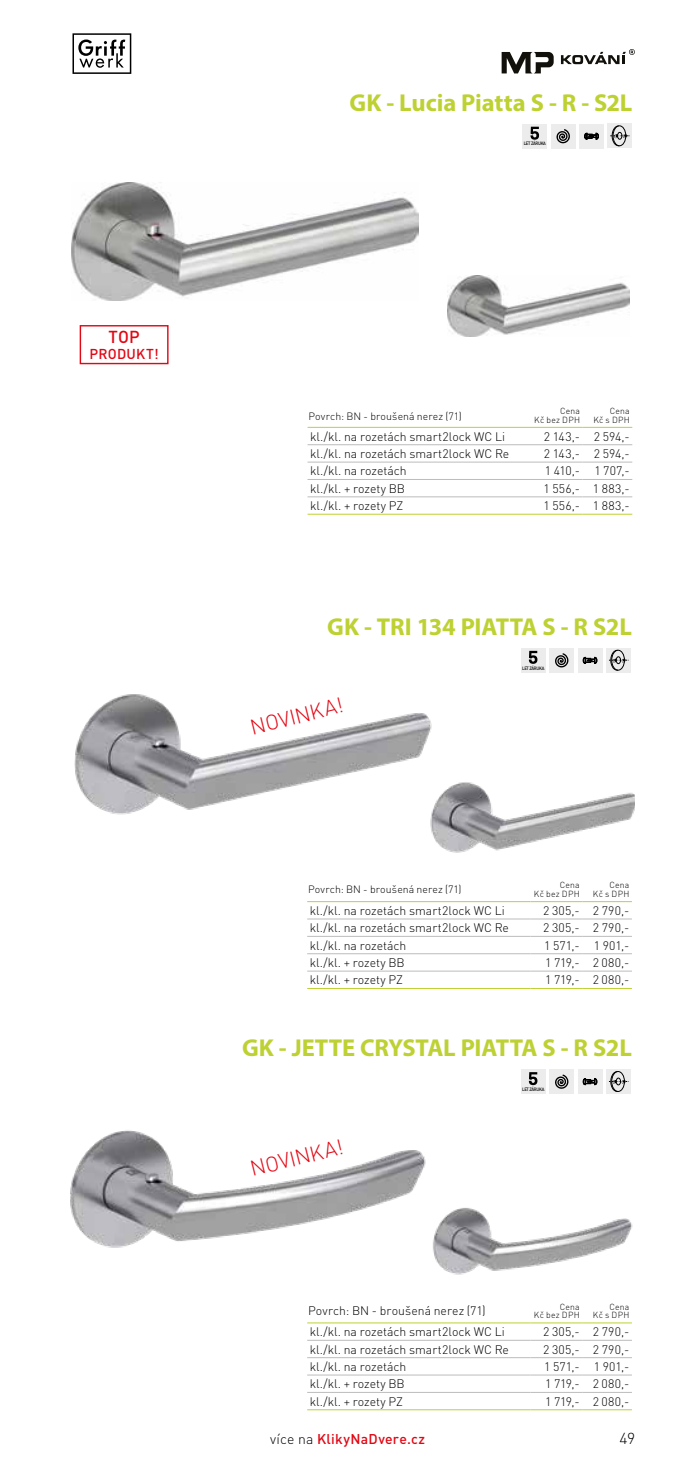
<style>
.page{position:relative;width:695px;height:1474px;background:#fff}
.page>*{position:absolute;margin:0;border:0;box-sizing:border-box;transform-origin:0 0}
.t1{font:700 24.5px "Myriad Pro";letter-spacing:-.005em;color:#bed133}
.t2{font:300 21.18px "DIN Pro";color:#e30613}
.t3{font:500 17.15px "DIN Pro";color:#e30613}
.t4{font:300 15.75px "DIN Pro";color:#000}
.t5{font:500 14.17px "DIN Pro";letter-spacing:.02em;color:#e30613}
.t6{font:500 14px "DIN Pro";letter-spacing:.02em;color:#e30613}
.t7{font:300 12.25px "DIN Pro";color:#000}
.t8{font:300 10.5px "DIN Pro";letter-spacing:.01em;color:#000}
.t9{font:300 8.75px/8.8px "DIN Pro";letter-spacing:.035em;color:#000;text-align:right}
.t10{font:500 4.73px "DIN Pro";letter-spacing:-.07em;color:#000;scale:.9 1}
.s1{font-weight:300;color:#000}
</style>
<div class="page">
<svg style="left:501px;top:52px;width:52px;height:21px"></svg>
<svg style="left:561px;top:49px;width:74px;height:15px"></svg>
<img style="left:70px;top:1130px;width:362px;height:229px">
<img style="left:74px;top:694px;width:367px;height:226px">
<hr style="left:307px;top:988px;width:223px;height:1px;background:#bed133">
<hr style="left:530px;top:988px;width:52px;height:1px;background:#bed133">
<hr style="left:582px;top:988px;width:49px;height:1px;background:#bed133">
<hr style="left:307px;top:901px;width:223px;height:1px;background:#bed133">
<hr style="left:530px;top:901px;width:52px;height:1px;background:#bed133">
<hr style="left:582px;top:901px;width:49px;height:1px;background:#bed133">
<hr style="left:307px;top:918px;width:223px;height:1px;background:#bcbcbc">
<hr style="left:530px;top:918px;width:52px;height:1px;background:#bcbcbc">
<hr style="left:582px;top:918px;width:49px;height:1px;background:#bcbcbc">
<hr style="left:307px;top:935px;width:223px;height:1px;background:#bcbcbc">
<hr style="left:530px;top:935px;width:52px;height:1px;background:#bcbcbc">
<hr style="left:582px;top:935px;width:49px;height:1px;background:#bcbcbc">
<hr style="left:307px;top:953px;width:223px;height:1px;background:#bcbcbc">
<hr style="left:530px;top:953px;width:52px;height:1px;background:#bcbcbc">
<hr style="left:582px;top:953px;width:49px;height:1px;background:#bcbcbc">
<hr style="left:307px;top:970px;width:223px;height:1px;background:#bcbcbc">
<hr style="left:530px;top:970px;width:52px;height:1px;background:#bcbcbc">
<hr style="left:582px;top:970px;width:49px;height:1px;background:#bcbcbc">
<hr style="left:307px;top:1409px;width:223px;height:1px;background:#bed133">
<hr style="left:530px;top:1409px;width:52px;height:1px;background:#bed133">
<hr style="left:582px;top:1409px;width:49px;height:1px;background:#bed133">
<hr style="left:307px;top:1322px;width:223px;height:1px;background:#bed133">
<hr style="left:530px;top:1322px;width:52px;height:1px;background:#bed133">
<hr style="left:582px;top:1322px;width:49px;height:1px;background:#bed133">
<hr style="left:307px;top:1339px;width:223px;height:1px;background:#bcbcbc">
<hr style="left:530px;top:1339px;width:52px;height:1px;background:#bcbcbc">
<hr style="left:582px;top:1339px;width:49px;height:1px;background:#bcbcbc">
<hr style="left:307px;top:1357px;width:223px;height:1px;background:#bcbcbc">
<hr style="left:530px;top:1357px;width:52px;height:1px;background:#bcbcbc">
<hr style="left:582px;top:1357px;width:49px;height:1px;background:#bcbcbc">
<hr style="left:307px;top:1374px;width:223px;height:1px;background:#bcbcbc">
<hr style="left:530px;top:1374px;width:52px;height:1px;background:#bcbcbc">
<hr style="left:582px;top:1374px;width:49px;height:1px;background:#bcbcbc">
<hr style="left:307px;top:1391px;width:223px;height:1px;background:#bcbcbc">
<hr style="left:530px;top:1391px;width:52px;height:1px;background:#bcbcbc">
<hr style="left:582px;top:1391px;width:49px;height:1px;background:#bcbcbc">
<div style="left:577px;top:648px;width:25px;height:24px;background:#ececec"></div>
<svg style="left:582px;top:657px;width:15px;height:7px"></svg>
<div style="left:549px;top:648px;width:25px;height:24px;background:#ececec"></div>
<svg style="left:555px;top:653px;width:13px;height:14px"></svg>
<div style="left:577px;top:1069px;width:25px;height:25px;background:#ececec"></div>
<svg style="left:582px;top:1078px;width:15px;height:8px"></svg>
<div style="left:549px;top:1069px;width:25px;height:25px;background:#ececec"></div>
<svg style="left:555px;top:1074px;width:13px;height:14px"></svg>
<div style="left:606px;top:648px;width:24px;height:24px;background:#ececec"></div>
<svg style="left:609px;top:650px;width:20px;height:20px"></svg>
<div style="left:606px;top:1069px;width:24px;height:25px;background:#ececec"></div>
<svg style="left:609px;top:1071px;width:20px;height:20px"></svg>
<img style="left:71px;top:182px;width:347px;height:118px">
<hr style="left:307px;top:514px;width:224px;height:1px;background:#bed133">
<hr style="left:531px;top:514px;width:51px;height:1px;background:#bed133">
<hr style="left:582px;top:514px;width:50px;height:1px;background:#bed133">
<hr style="left:307px;top:444px;width:224px;height:1px;background:#bcbcbc">
<hr style="left:531px;top:444px;width:51px;height:1px;background:#bcbcbc">
<hr style="left:582px;top:444px;width:50px;height:1px;background:#bcbcbc">
<hr style="left:307px;top:496px;width:224px;height:1px;background:#bcbcbc">
<hr style="left:531px;top:496px;width:51px;height:1px;background:#bcbcbc">
<hr style="left:582px;top:496px;width:50px;height:1px;background:#bcbcbc">
<hr style="left:307px;top:427px;width:224px;height:1px;background:#bed133">
<hr style="left:531px;top:427px;width:51px;height:1px;background:#bed133">
<hr style="left:582px;top:427px;width:50px;height:1px;background:#bed133">
<hr style="left:307px;top:461px;width:224px;height:1px;background:#bcbcbc">
<hr style="left:531px;top:461px;width:51px;height:1px;background:#bcbcbc">
<hr style="left:582px;top:461px;width:50px;height:1px;background:#bcbcbc">
<hr style="left:307px;top:479px;width:224px;height:1px;background:#bcbcbc">
<hr style="left:531px;top:479px;width:51px;height:1px;background:#bcbcbc">
<hr style="left:582px;top:479px;width:50px;height:1px;background:#bcbcbc">
<div style="left:579px;top:124px;width:25px;height:25px;background:#ececec"></div>
<svg style="left:584px;top:133px;width:14px;height:7px"></svg>
<div style="left:550px;top:124px;width:25px;height:25px;background:#ececec"></div>
<svg style="left:556px;top:129px;width:14px;height:14px"></svg>
<img style="left:447px;top:275px;width:182px;height:61px">
<div style="left:80px;top:325px;width:88px;height:39px;border:1px solid #e30613"></div>
<div style="left:607px;top:124px;width:25px;height:24px;background:#ececec"></div>
<svg style="left:610px;top:125px;width:20px;height:21px"></svg>
<img style="left:430px;top:729px;width:204px;height:147px">
<img style="left:430px;top:1175px;width:203px;height:114px">
<div style="left:522px;top:124px;width:25px;height:25px;background:#ececec"></div>
<svg style="left:530px;top:127px;width:9px;height:13px"></svg>
<div style="left:520px;top:648px;width:25px;height:24px;background:#ececec"></div>
<svg style="left:528px;top:651px;width:9px;height:13px"></svg>
<div style="left:520px;top:1069px;width:25px;height:25px;background:#ececec"></div>
<svg style="left:528px;top:1072px;width:9px;height:13px"></svg>
<svg style="left:72px;top:33px;width:59px;height:41px"></svg>
<h3 class="t3" style="left:108px;top:323px;width:33px">TOP</h3>
<p class="t5" style="left:89px;top:342px;width:71px">PRODUKT!</p>
<h1 class="t1" style="left:349px;top:87px;width:284px">GK - Lucia Piatta S - R - S2L</h1>
<p class="t10" style="left:523px;top:140px;width:26px">LET ZÁRUKA</p>
<p class="t8" style="left:308px;top:408px;width:155px">Povrch: BN - broušená nerez (71)</p>
<p class="t9" style="left:534px;top:406px;width:47px">Cena<br>Kč bez DPH</p>
<p class="t9" style="left:593px;top:406px;width:38px">Cena<br>Kč s DPH</p>
<p class="t7" style="left:310px;top:427px;width:197px">kl./kl. na rozetách smart2lock WC Li</p>
<p class="t7" style="left:543px;top:427px;width:88px">2 143,- 2 594,-</p>
<p class="t7" style="left:310px;top:444px;width:201px">kl./kl. na rozetách smart2lock WC Re</p>
<p class="t7" style="left:543px;top:444px;width:88px">2 143,- 2 594,-</p>
<p class="t7" style="left:310px;top:461px;width:98px">kl./kl. na rozetách</p>
<p class="t7" style="left:545px;top:461px;width:86px">1 410,- 1 707,-</p>
<p class="t7" style="left:310px;top:479px;width:97px">kl./kl. + rozety BB</p>
<p class="t7" style="left:543px;top:479px;width:88px">1 556,- 1 883,-</p>
<p class="t7" style="left:310px;top:496px;width:95px">kl./kl. + rozety PZ</p>
<p class="t7" style="left:543px;top:496px;width:88px">1 556,- 1 883,-</p>
<h1 class="t1" style="left:327px;top:611px;width:306px">GK - TRI 134 PIATTA S - R S2L</h1>
<h2 class="t2" style="left:247px;top:711px;width:96px;rotate:-14deg">NOVINKA!</h2>
<p class="t10" style="left:522px;top:664px;width:26px">LET ZÁRUKA</p>
<p class="t8" style="left:308px;top:881px;width:155px">Povrch: BN - broušená nerez (71)</p>
<p class="t9" style="left:534px;top:880px;width:47px">Cena<br>Kč bez DPH</p>
<p class="t9" style="left:593px;top:880px;width:38px">Cena<br>Kč s DPH</p>
<p class="t7" style="left:309px;top:901px;width:197px">kl./kl. na rozetách smart2lock WC Li</p>
<p class="t7" style="left:543px;top:901px;width:88px">2 305,- 2 790,-</p>
<p class="t7" style="left:309px;top:918px;width:201px">kl./kl. na rozetách smart2lock WC Re</p>
<p class="t7" style="left:543px;top:918px;width:88px">2 305,- 2 790,-</p>
<p class="t7" style="left:309px;top:935px;width:98px">kl./kl. na rozetách</p>
<p class="t7" style="left:544px;top:935px;width:87px">1 571,- 1 901,-</p>
<p class="t7" style="left:309px;top:953px;width:97px">kl./kl. + rozety BB</p>
<p class="t7" style="left:545px;top:953px;width:86px">1 719,- 2 080,-</p>
<p class="t7" style="left:309px;top:970px;width:95px">kl./kl. + rozety PZ</p>
<p class="t7" style="left:545px;top:970px;width:86px">1 719,- 2 080,-</p>
<h1 class="t1" style="left:242px;top:1032px;width:391px">GK - JETTE CRYSTAL PIATTA S - R S2L</h1>
<h2 class="t2" style="left:247px;top:1153px;width:96px;rotate:-14deg">NOVINKA!</h2>
<p class="t10" style="left:522px;top:1085px;width:26px">LET ZÁRUKA</p>
<p class="t7" style="left:308px;top:1301px;width:179px">Povrch: BN - broušená nerez (71)</p>
<p class="t9" style="left:534px;top:1301px;width:47px">Cena<br>Kč bez DPH</p>
<p class="t9" style="left:593px;top:1301px;width:38px">Cena<br>Kč s DPH</p>
<p class="t7" style="left:309px;top:1322px;width:197px">kl./kl. na rozetách smart2lock WC Li</p>
<p class="t7" style="left:543px;top:1322px;width:88px">2 305,- 2 790,-</p>
<p class="t7" style="left:309px;top:1339px;width:201px">kl./kl. na rozetách smart2lock WC Re</p>
<p class="t7" style="left:543px;top:1339px;width:88px">2 305,- 2 790,-</p>
<p class="t7" style="left:309px;top:1357px;width:98px">kl./kl. na rozetách</p>
<p class="t7" style="left:544px;top:1357px;width:87px">1 571,- 1 901,-</p>
<p class="t7" style="left:309px;top:1374px;width:97px">kl./kl. + rozety BB</p>
<p class="t7" style="left:545px;top:1374px;width:86px">1 719,- 2 080,-</p>
<p class="t7" style="left:309px;top:1391px;width:95px">kl./kl. + rozety PZ</p>
<p class="t7" style="left:545px;top:1391px;width:86px">1 719,- 2 080,-</p>
<p class="t6" style="left:270px;top:1427px;width:156px"><span class="s1">více na</span> KlikyNaDvere.cz</p>
<p class="t4" style="left:619px;top:1426px;width:17px">49</p>
</div>
